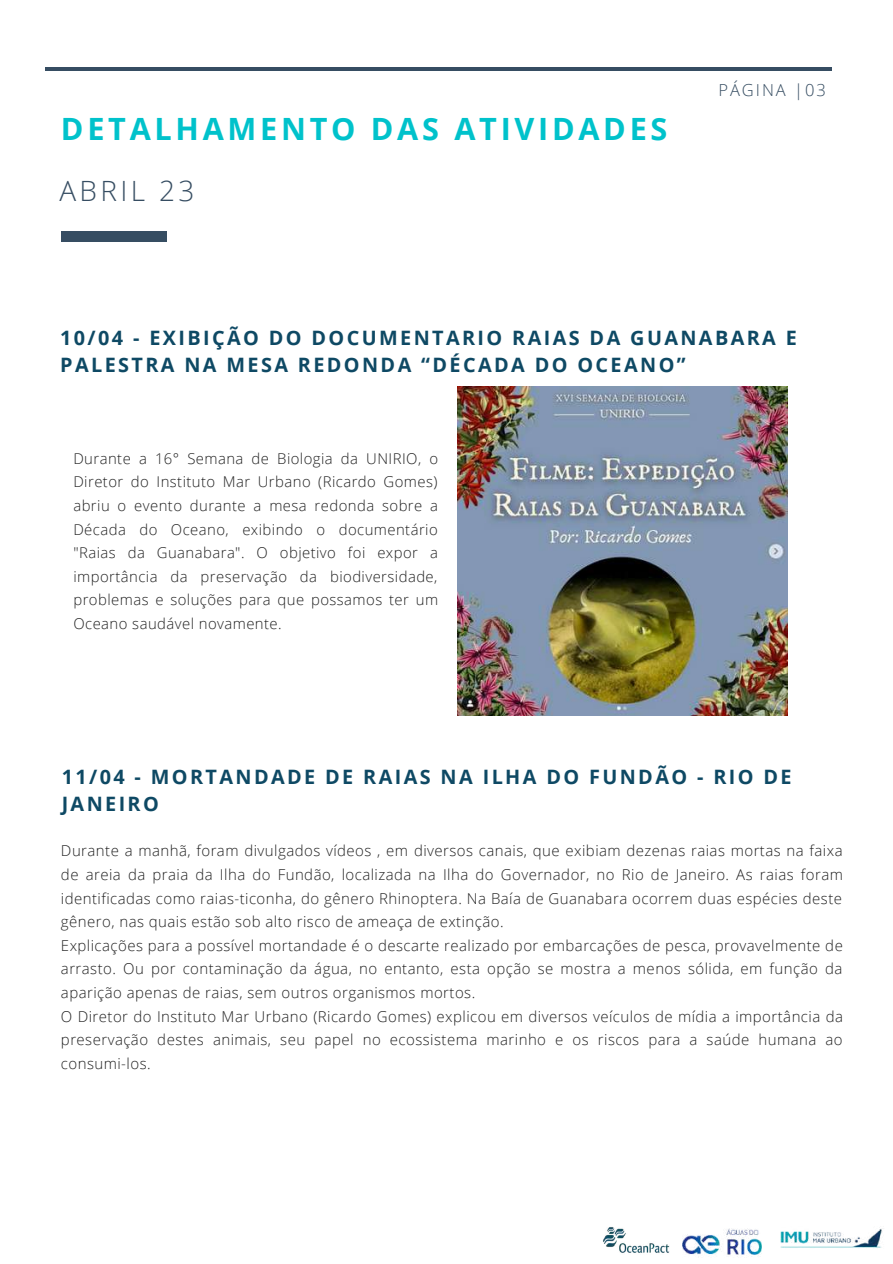
<style>
.page{position:relative;width:893px;height:1264px;background:#fff}
.page>*{position:absolute;margin:0;border:0;box-sizing:border-box;transform-origin:0 0}
.t1{font:700 30.75px "Open Sans";letter-spacing:.12em;color:#00c2cb}
.t2{font:300 27.9px "Open Sans";letter-spacing:.12em;color:#364d62}
.t3{font:700 19.8px/27px "Open Sans";letter-spacing:.12em;color:#0e4964}
.t4{font:300 16.5px "Open Sans";letter-spacing:.12em;color:#364d62}
.t5{font:300 15px/23.5px "Open Sans";letter-spacing:.03em;color:#222}
.t6{font:300 14.85px/23.5px "Open Sans";letter-spacing:.03em;color:#222;text-align:justify}
</style>
<div class="page">
<hr style="left:46px;top:67px;width:785px;height:4px;background:#364d62">
<div style="left:61px;top:232px;width:106px;height:10px;background:#364d62"></div>
<img style="left:603px;top:1227px;width:67px;height:26px">
<img style="left:682px;top:1228px;width:79px;height:27px">
<img style="left:780px;top:1229px;width:103px;height:19px">
<img style="left:457px;top:387px;width:330px;height:328px">
<h1 class="t1" style="left:61px;top:107px;width:608px">DETALHAMENTO DAS ATIVIDADES</h1>
<h2 class="t2" style="left:59px;top:171px;width:136px">ABRIL 23</h2>
<p class="t4" style="left:718px;top:79px;width:109px">PÁGINA |03</p>
<h3 class="t3" style="left:60px;top:324px;width:738px">10/04 - EXIBIÇÃO DO DOCUMENTARIO RAIAS DA GUANABARA E<br>PALESTRA NA MESA REDONDA “DÉCADA DO OCEANO”</h3>
<p class="t6" style="left:73px;top:446px;width:366px">Durante a 16° Semana de Biologia da UNIRIO, o Diretor do Instituto Mar Urbano (Ricardo Gomes) abriu o evento durante a mesa redonda sobre a Década do Oceano, exibindo o documentário "Raias da Guanabara". O objetivo foi expor a importância da preservação da biodiversidade, problemas e soluções para que possamos ter um Oceano saudável novamente.</p>
<h3 class="t3" style="left:62px;top:762px;width:731px">11/04 - MORTANDADE DE RAIAS NA ILHA DO FUNDÃO - RIO DE<br>JANEIRO</h3>
<p class="t5" style="left:61px;top:838px;width:783px">Durante a manhã, foram divulgados vídeos , em diversos canais, que exibiam dezenas raias mortas na faixa de areia da praia da Ilha do Fundão, localizada na Ilha do Governador, no Rio de Janeiro. As raias foram identificadas como raias-ticonha, do gênero Rhinoptera. Na Baía de Guanabara ocorrem duas espécies deste gênero, nas quais estão sob alto risco de ameaça de extinção.<br>Explicações para a possível mortandade é o descarte realizado por embarcações de pesca, provavelmente de arrasto. Ou por contaminação da água, no entanto, esta opção se mostra a menos sólida, em função da aparição apenas de raias, sem outros organismos mortos.<br>O Diretor do Instituto Mar Urbano (Ricardo Gomes) explicou em diversos veículos de mídia a importância da preservação destes animais, seu papel no ecossistema marinho e os riscos para a saúde humana ao consumi-los.</p>
</div>
